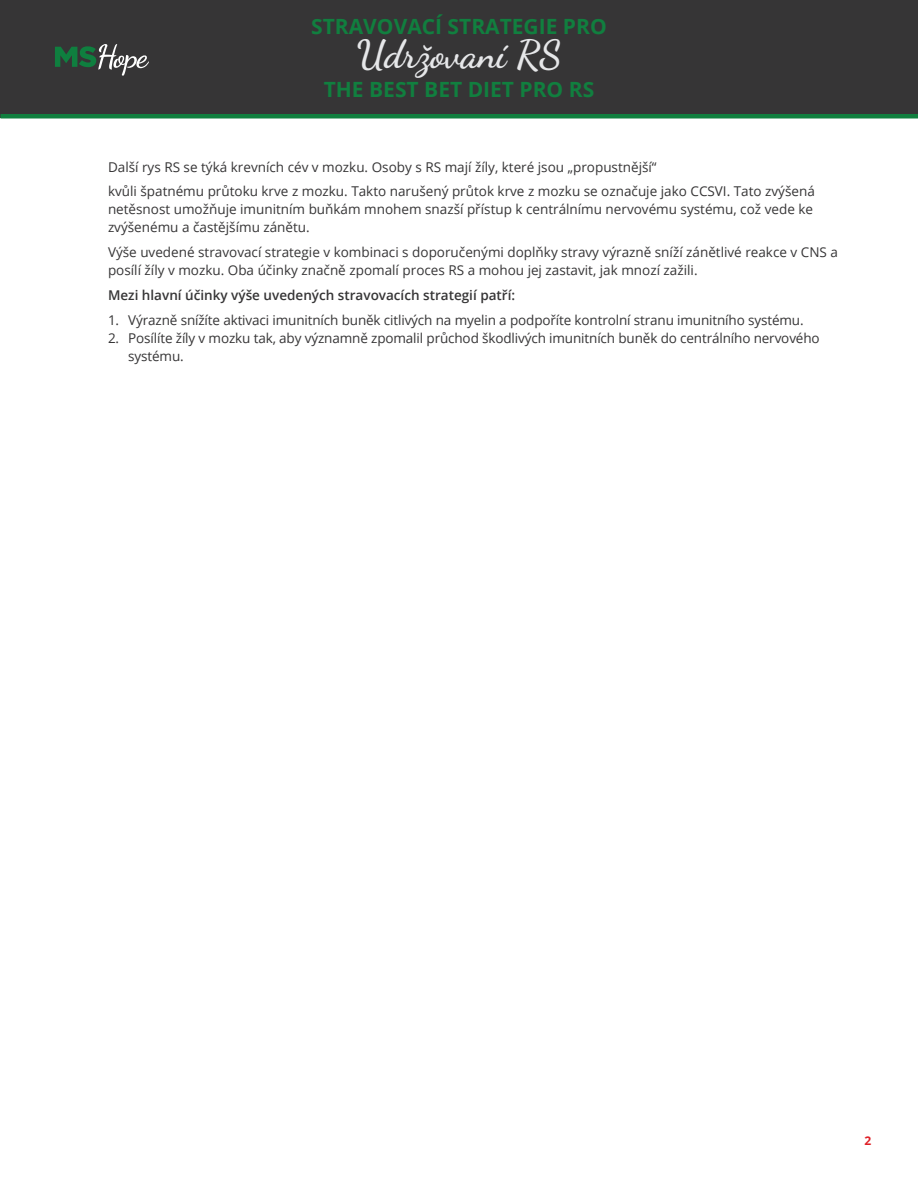
<style>
.page{position:relative;width:918px;height:1188px;background:#fff}
.page>*{position:absolute;margin:0;border:0;box-sizing:border-box;transform-origin:0 0}
.t1{font:39px "Dancing Script";color:#e6e7e9}
.t2{font:700 21px "Open Sans";color:#117f3f}
.t3{font:13.5px/18px "Open Sans";color:#363536}
.t4{font:600 13.5px "Open Sans";color:#363536}
.t5{font:700 12px "Open Sans";color:#df2027}
</style>
<div class="page">
<div style="left:0;top:0;width:918px;height:118px;background:#363536"></div>
<hr style="left:0;top:114px;width:918px;height:4px;background:#117f3f">
<svg style="left:55px;top:44px;width:94px;height:32px"></svg>
<h2 class="t2" style="left:311px;top:11px;width:297px">STRAVOVACÍ STRATEGIE PRO</h2>
<h1 class="t1" style="left:356px;top:24px;width:207px">Udržovaní RS</h1>
<h2 class="t2" style="left:324px;top:74px;width:272px">THE BEST BET DIET PRO RS</h2>
<p class="t3" style="left:108px;top:154px;width:708px;line-height:24.8px">Další rys RS se týká krevních cév v mozku. Osoby s RS mají žíly, které jsou „propustnější“<br>kvůli špatnému průtoku krve z mozku. Takto narušený průtok krve z mozku se označuje jako CCSVI. Tato zvýšená</p>
<p class="t3" style="left:108px;top:200px;width:707px">netěsnost umožňuje imunitním buňkám mnohem snazší přístup k centrálnímu nervovému systému, což vede ke zvýšenému a častějšímu zánětu.</p>
<p class="t3" style="left:108px;top:243px;width:731px">Výše uvedené stravovací strategie v kombinaci s doporučenými doplňky stravy výrazně sníží zánětlivé reakce v CNS a posílí žíly v mozku. Oba účinky značně zpomalí proces RS a mohou jej zastavit, jak mnozí zažili.</p>
<p class="t4" style="left:108px;top:286px;width:409px">Mezi hlavní účinky výše uvedených stravovacích strategií patří:</p>
<p class="t3" style="left:108px;top:310px;width:697px">1. Výrazně snížíte aktivaci imunitních buněk citlivých na myelin a podpoříte kontrolní stranu imunitního systému.</p>
<p class="t3" style="left:128px;top:328px;width:693px;text-indent:-20px">2. Posílíte žíly v mozku tak, aby významně zpomalil průchod škodlivých imunitních buněk do centrálního nervového systému.</p>
<p class="t5" style="left:864px;top:1132px;width:8px">2</p>
</div>
